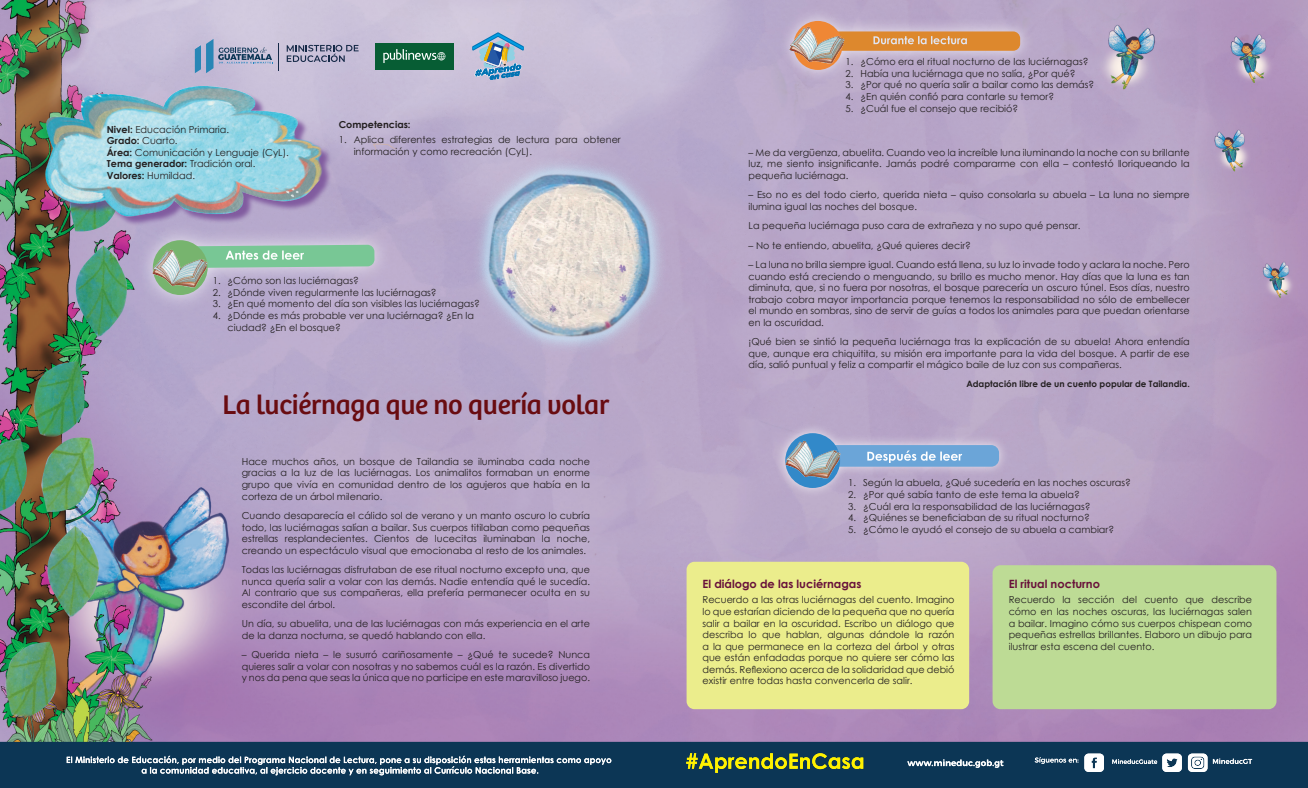
<style>
.page{position:relative;width:1308px;height:788px;background:#fff}
.page>*{position:absolute;margin:0;border:0;box-sizing:border-box;transform-origin:0 0}
.List_Paragraph{font:28px "Bree";letter-spacing:-.01em;color:#690c11}
.List_Paragraph-2{font:700 11.38px "Century Gothic";color:#68113a}
.List_Paragraph-3{font:9.62px/11.5px "Century Gothic";color:#231f20;text-align:justify}
.Estilo_de_párrafo_2{font:9.62px/11.5px "Century Gothic";color:#231f20}
.List_Paragraph-4{font:700 9.62px "Century Gothic";color:#231f20}
.Estilo_de_párrafo_2-2{font:700 9.62px "Century Gothic";color:#231f20}
.List_Paragraph-5{font:700 8.75px "Century Gothic";color:#231f20}
.s1{font-weight:700}
.s2{font-weight:400}
</style>
<div class="page">
<img style="left:0;top:0;width:1307px;height:787px">
<svg style="left:287px;top:45px;width:71px;height:17px"></svg>
<svg style="left:195px;top:39px;width:84px;height:34px;background:#9ea9c6"></svg>
<div style="left:774px;top:422px;width:235px;height:76px;background:#fff;opacity:.75"></div>
<div style="left:801px;top:445px;width:198px;height:21px;background:#6ba5d8;border-radius:8px"></div>
<div style="left:785px;top:433px;width:55px;height:55px;background:#3289c9;border-radius:50%"></div>
<svg style="left:867px;top:450px;width:95px;height:13px"></svg>
<img style="left:785px;top:441px;width:55px;height:37px">
<div style="left:135px;top:222px;width:257px;height:91px;background:#fff;opacity:.75"></div>
<div style="left:153px;top:240px;width:55px;height:55px;background:#77b46e;border-radius:50%"></div>
<img style="left:153px;top:250px;width:55px;height:37px">
<svg style="left:177px;top:245px;width:197px;height:23px;background:#86c79c"></svg>
<svg style="left:472px;top:32px;width:52px;height:48px;background:#8cabc4"></svg>
<div style="left:776px;top:7px;width:258px;height:77px;background:#fff;opacity:.75"></div>
<div style="left:807px;top:31px;width:213px;height:20px;background:#dd882d;border-radius:7px"></div>
<div style="left:793px;top:21px;width:49px;height:49px;background:#ef8735;border-radius:50%"></div>
<svg style="left:873px;top:36px;width:93px;height:8px"></svg>
<img style="left:789px;top:26px;width:55px;height:38px">
<div style="left:375px;top:43px;width:79px;height:26px;background:#075d34"></div>
<svg style="left:383px;top:49px;width:62px;height:14px"></svg>
<div style="left:686px;top:561px;width:283px;height:148px;background:#ebed8c;border-radius:8px"></div>
<div style="left:992px;top:565px;width:284px;height:144px;background:#bddb95;border-radius:8px"></div>
<div style="left:47px;top:87px;width:285px;height:140px;background:#704291;opacity:.75"></div>
<img style="left:40px;top:85px;width:287px;height:136px">
<svg style="left:67px;top:755px;width:544px;height:20px;background:#4b6a81"></svg>
<svg style="left:1084px;top:753px;width:19px;height:18px"></svg>
<svg style="left:686px;top:753px;width:177px;height:19px;background:#677c35"></svg>
<svg style="left:1187px;top:753px;width:65px;height:18px"></svg>
<svg style="left:1034px;top:757px;width:44px;height:6px"></svg>
<svg style="left:1112px;top:753px;width:69px;height:18px"></svg>
<svg style="left:907px;top:759px;width:96px;height:8px"></svg>
<p class="List_Paragraph-3" style="left:107px;top:123px;width:124px"><span class="s1">Nivel:</span> Educación Primaria.</p>
<p class="List_Paragraph-3" style="left:107px;top:135px;width:72px"><span class="s1">Grado:</span> Cuarto.</p>
<p class="List_Paragraph-3" style="left:107px;top:146px;width:184px"><span class="s1">Área:</span> Comunicación y Lenguaje (CyL).</p>
<p class="List_Paragraph-4" style="left:107px;top:156px;width:150px">Tema generador: <span class="s2">Tradición oral.</span></p>
<p class="List_Paragraph-3" style="left:107px;top:169px;width:90px"><span class="s1">Valores:</span> Humildad.</p>
<p class="Estilo_de_párrafo_2-2" style="left:339px;top:117px;width:73px">Competencias:</p>
<p class="Estilo_de_párrafo_2" style="left:354px;top:134px;width:269px;text-indent:-15px">1. Aplica diferentes estrategias de lectura para obtener información y como recreación (CyL).</p>
<p class="Estilo_de_párrafo_2" style="left:213px;top:275px;width:148px">1. ¿Cómo son las luciérnagas?</p>
<p class="Estilo_de_párrafo_2" style="left:213px;top:286px;width:225px">2. ¿Dónde viven regularmente las luciérnagas?</p>
<p class="Estilo_de_párrafo_2" style="left:213px;top:298px;width:269px">3. ¿En qué momento del día son visibles las luciérnagas?</p>
<p class="Estilo_de_párrafo_2" style="left:227px;top:309px;width:248px;text-indent:-15px">4. ¿Dónde es más probable ver una luciérnaga? ¿En la ciudad? ¿En el bosque?</p>
<p class="List_Paragraph" style="left:222px;top:387px;width:388px">La luciérnaga que no quería volar</p>
<p class="List_Paragraph-3" style="left:242px;top:455px;width:350px">Hace muchos años, un bosque de Tailandia se iluminaba cada noche gracias a la luz de las luciérnagas. Los animalitos formaban un enorme grupo que vivía en comunidad dentro de los agujeros que había en la corteza de un árbol milenario.</p>
<p class="List_Paragraph-3" style="left:242px;top:509px;width:350px">Cuando desaparecía el cálido sol de verano y un manto oscuro lo cubría todo, las luciérnagas salían a bailar. Sus cuerpos titilaban como pequeñas estrellas resplandecientes. Cientos de lucecitas iluminaban la noche, creando un espectáculo visual que emocionaba al resto de los animales.</p>
<p class="List_Paragraph-3" style="left:242px;top:563px;width:350px">Todas las luciérnagas disfrutaban de ese ritual nocturno excepto una, que nunca quería salir a volar con las demás. Nadie entendía qué le sucedía.<br>Al contrario que sus compañeras, ella prefería permanecer oculta en su escondite del árbol.</p>
<p class="List_Paragraph-3" style="left:242px;top:617px;width:350px">Un día, su abuelita, una de las luciérnagas con más experiencia en el arte de la danza nocturna, se quedó hablando con ella.</p>
<p class="List_Paragraph-3" style="left:242px;top:648px;width:350px">– Querida nieta – le susurró cariñosamente – ¿Qué te sucede? Nunca quieres salir a volar con nosotras y no sabemos cuál es la razón. Es divertido y nos da pena que seas la única que no participe en este maravilloso juego.</p>
<p class="Estilo_de_párrafo_2" style="left:845px;top:56px;width:244px">1. ¿Cómo era el ritual nocturno de las luciérnagas?</p>
<p class="Estilo_de_párrafo_2" style="left:845px;top:67px;width:231px">2. Había una luciérnaga que no salía, ¿Por qué?</p>
<p class="Estilo_de_párrafo_2" style="left:845px;top:79px;width:250px">3. ¿Por qué no quería salir a bailar como las demás?</p>
<p class="Estilo_de_párrafo_2" style="left:845px;top:90px;width:210px">4. ¿En quién confió para contarle su temor?</p>
<p class="Estilo_de_párrafo_2" style="left:845px;top:102px;width:174px">5. ¿Cuál fue el consejo que recibió?</p>
<p class="List_Paragraph-3" style="left:748px;top:146px;width:442px">– Me da vergüenza, abuelita. Cuando veo la increíble luna iluminando la noche con su brillante luz, me siento insignificante. Jamás podré compararme con ella – contestó lloriqueando la pequeña luciérnaga.</p>
<p class="List_Paragraph-3" style="left:748px;top:189px;width:443px">– Eso no es del todo cierto, querida nieta – quiso consolarla su abuela – La luna no siempre ilumina igual las noches del bosque.</p>
<p class="List_Paragraph-3" style="left:748px;top:220px;width:333px">La pequeña luciérnaga puso cara de extrañeza y no supo qué pensar.</p>
<p class="List_Paragraph-3" style="left:748px;top:239px;width:224px">– No te entiendo, abuelita, ¿Qué quieres decir?</p>
<p class="List_Paragraph-3" style="left:748px;top:259px;width:443px">– La luna no brilla siempre igual. Cuando está llena, su luz lo invade todo y aclara la noche. Pero cuando está creciendo o menguando, su brillo es mucho menor. Hay días que la luna es tan diminuta, que, si no fuera por nosotras, el bosque parecería un oscuro túnel. Esos días, nuestro trabajo cobra mayor importancia porque tenemos la responsabilidad no sólo de embellecer el mundo en sombras, sino de servir de guías a todos los animales para que puedan orientarse en la oscuridad.</p>
<p class="List_Paragraph-3" style="left:748px;top:336px;width:443px">¡Qué bien se sintió la pequeña luciérnaga tras la explicación de su abuela! Ahora entendía que, aunque era chiquitita, su misión era importante para la vida del bosque. A partir de ese día, salió puntual y feliz a compartir el mágico baile de luz con sus compañeras.</p>
<p class="List_Paragraph-5" style="left:966px;top:377px;width:225px">Adaptación libre de un cuento popular de Tailandia.</p>
<p class="Estilo_de_párrafo_2" style="left:848px;top:477px;width:284px">1. Según la abuela, ¿Qué sucedería en las noches oscuras?</p>
<p class="Estilo_de_párrafo_2" style="left:848px;top:488px;width:233px">2. ¿Por qué sabía tanto de este tema la abuela?</p>
<p class="Estilo_de_párrafo_2" style="left:848px;top:500px;width:244px">3. ¿Cuál era la responsabilidad de las luciérnagas?</p>
<p class="Estilo_de_párrafo_2" style="left:848px;top:511px;width:243px">4. ¿Quiénes se beneficiaban de su ritual nocturno?</p>
<p class="Estilo_de_párrafo_2" style="left:848px;top:523px;width:267px">5. ¿Cómo le ayudó el consejo de su abuela a cambiar?</p>
<p class="List_Paragraph-2" style="left:702px;top:575px;width:160px">El diálogo de las luciérnagas</p>
<p class="List_Paragraph-3" style="left:702px;top:594px;width:253px">Recuerdo a las otras luciérnagas del cuento. Imagino lo que estarían diciendo de la pequeña que no quería salir a bailar en la oscuridad. Escribo un diálogo que describa lo que hablan, algunas dándole la razón a la que permanece en la corteza del árbol y otras que están enfadadas porque no quiere ser cómo las demás. Reflexiono acerca de la solidaridad que debió existir entre todas hasta convencerla de salir.</p>
<p class="List_Paragraph-2" style="left:1008px;top:575px;width:93px">El ritual nocturno</p>
<p class="List_Paragraph-3" style="left:1008px;top:594px;width:245px">Recuerdo la sección del cuento que describe cómo en las noches oscuras, las luciérnagas salen a bailar. Imagino cómo sus cuerpos chispean como pequeñas estrellas brillantes. Elaboro un dibujo para ilustrar esta escena del cuento.</p>
</div>
